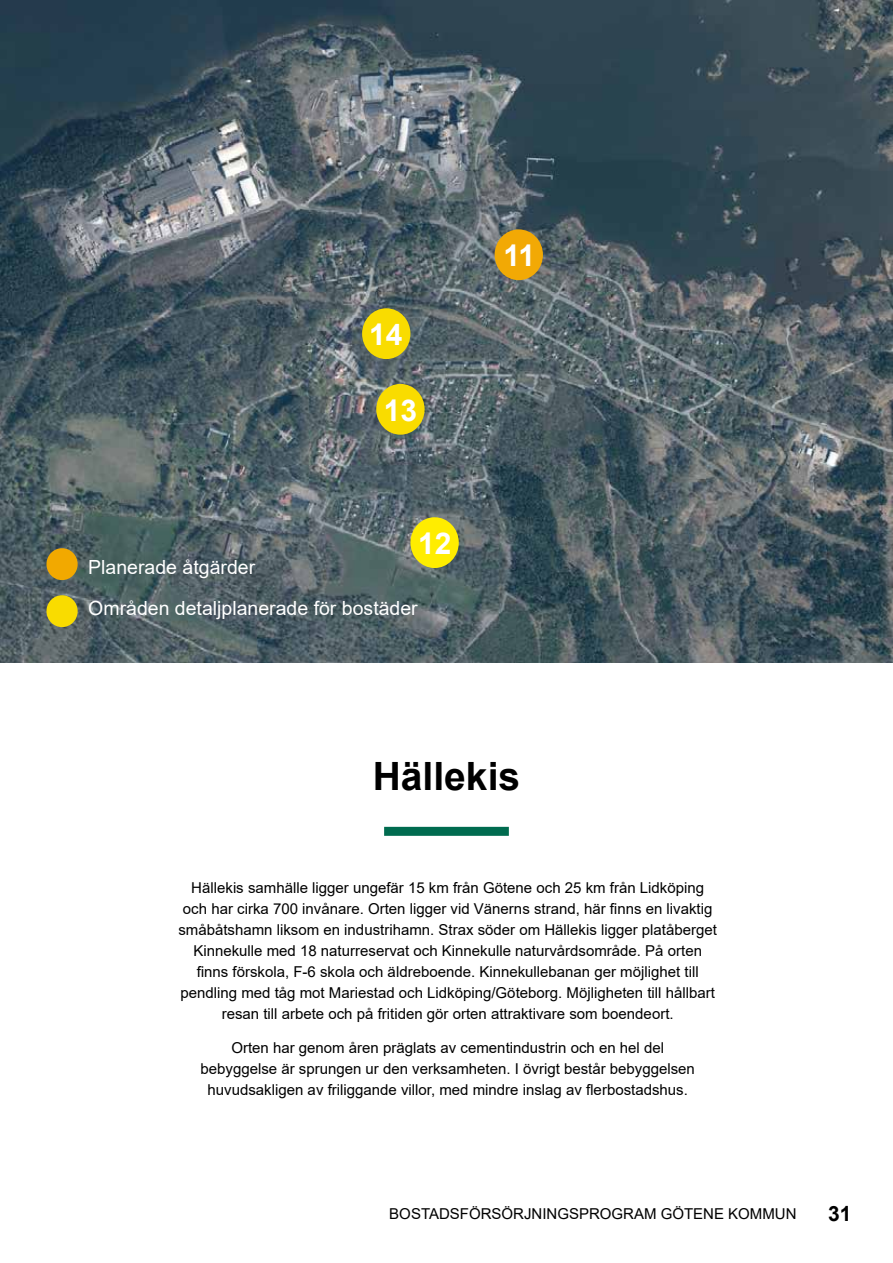
<style>
.page{position:relative;width:893px;height:1263px;background:#fff}
.page>*{position:absolute;margin:0;border:0;box-sizing:border-box;transform-origin:0 0}
.t1{font:700 39px "Arial";color:#000}
.t2{font:700 30px "Arial";color:#fff}
.t3{font:700 21px "Arial";color:#000}
.t4{font:19.5px/41.4px "Arial";color:#fff}
.t5{font:15px/21px "Arial";color:#000;text-align:center}
</style>
<div class="page">
<img style="left:0;top:0;width:893px;height:662px">
<div style="left:410px;top:517px;width:49px;height:51px;background:#ffed00;border-radius:50%"></div>
<div style="left:495px;top:229px;width:48px;height:51px;background:#f2a905;border-radius:50%"></div>
<div style="left:376px;top:384px;width:49px;height:51px;background:#f9dc00;border-radius:50%"></div>
<div style="left:362px;top:308px;width:48px;height:51px;background:#f9dc00;border-radius:50%"></div>
<div style="left:384px;top:827px;width:125px;height:9px;background:#006b4f"></div>
<div style="left:46px;top:548px;width:32px;height:32px;background:#f2a900;border-radius:50%"></div>
<div style="left:46px;top:595px;width:32px;height:32px;background:#f9dc00;border-radius:50%"></div>
<h2 class="t2" style="left:369px;top:313px;width:35px">14</h2>
<h2 class="t2" style="left:384px;top:389px;width:35px">13</h2>
<h2 class="t2" style="left:418px;top:522px;width:35px">12</h2>
<h3 class="t4" style="left:88px;top:546px;width:331px">Planerade åtgärder<br>Områden detaljplanerade för bostäder</h3>
<h2 class="t2" style="left:503px;top:235px;width:33px">11</h2>
<h1 class="t1" style="left:373px;top:749px;width:149px">Hällekis</h1>
<p class="t5" style="left:178px;top:877px;width:540px">Hällekis samhälle ligger ungefär 15 km från Götene och 25 km från Lidköping och har cirka 700 invånare. Orten ligger vid Vänerns strand, här finns en livaktig småbåtshamn liksom en industrihamn. Strax söder om Hällekis ligger platåberget Kinnekulle med 18 naturreservat och Kinnekulle naturvårdsområde. På orten finns förskola, F-6 skola och äldreboende. Kinnekullebanan ger möjlighet till pendling med tåg mot Mariestad och Lidköping/Göteborg. Möjligheten till hållbart resan till arbete och på fritiden gör orten attraktivare som boendeort.</p>
<p class="t5" style="left:200px;top:1037px;width:496px">Orten har genom åren präglats av cementindustrin och en hel del bebyggelse är sprungen ur den verksamheten. I övrigt består bebyggelsen huvudsakligen av friliggande villor, med mindre inslag av flerbostadshus.</p>
<p class="t5" style="left:389px;top:1203px;width:409px">BOSTADSFÖRSÖRJNINGSPROGRAM GÖTENE KOMMUN</p>
<h3 class="t3" style="left:828px;top:1199px;width:25px">31</h3>
</div>
